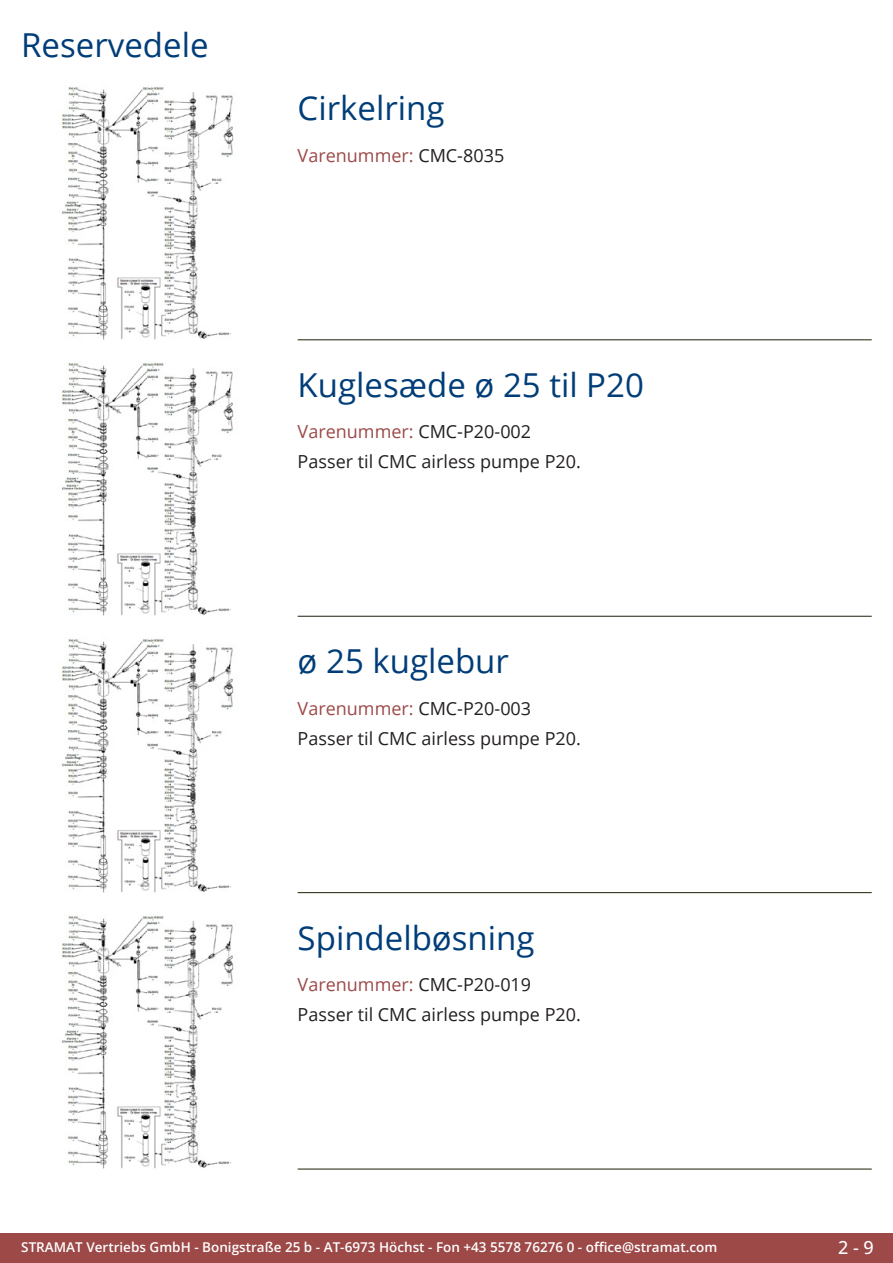
<style>
.page{position:relative;width:893px;height:1263px;background:#fff}
.page>*{position:absolute;margin:0;border:0;box-sizing:border-box;transform-origin:0 0}
.Produkttitel{font:33px "Open Sans";color:#003d78}
.RastTitel{font:33px "Open Sans";color:#003d78}
.TechDaten_Überschrif{font:18px "Open Sans";color:#9c4948}
.Beschreibung_Text{font:18px "Open Sans";color:#231f20}
.t1{font:500 18px "Open Sans";color:#fff}
.t2{font:600 13.5px "Open Sans";color:#fff}
.s1{color:#231f20}
</style>
<div class="page">
<div style="left:0;top:1233px;width:893px;height:30px;background:#9c4948"></div>
<hr style="left:298px;top:340px;width:574px;height:1px;background:#201d08">
<hr style="left:298px;top:616px;width:574px;height:1px;background:#201d08">
<hr style="left:298px;top:892px;width:574px;height:1px;background:#201d08">
<hr style="left:298px;top:1169px;width:574px;height:1px;background:#201d08">
<img style="left:61px;top:87px;width:173px;height:253px">
<img style="left:61px;top:363px;width:173px;height:253px">
<img style="left:61px;top:639px;width:173px;height:254px">
<img style="left:61px;top:916px;width:173px;height:253px">
<p class="RastTitel" style="left:21px;top:22px;width:189px">Reservedele</p>
<p class="Produkttitel" style="left:298px;top:86px;width:148px">Cirkelring</p>
<p class="TechDaten_Überschrif" style="left:298px;top:143px;width:208px">Varenummer: <span class="s1">CMC-8035</span></p>
<p class="Produkttitel" style="left:298px;top:362px;width:348px">Kuglesæde ø 25 til P20</p>
<p class="TechDaten_Überschrif" style="left:298px;top:420px;width:235px">Varenummer: <span class="s1">CMC-P20-002</span></p>
<p class="Beschreibung_Text" style="left:298px;top:449px;width:285px">Passer til CMC airless pumpe P20.</p>
<p class="Produkttitel" style="left:298px;top:638px;width:213px">ø 25 kuglebur</p>
<p class="TechDaten_Überschrif" style="left:298px;top:696px;width:235px">Varenummer: <span class="s1">CMC-P20-003</span></p>
<p class="Beschreibung_Text" style="left:298px;top:726px;width:285px">Passer til CMC airless pumpe P20.</p>
<p class="Produkttitel" style="left:298px;top:915px;width:238px">Spindelbøsning</p>
<p class="TechDaten_Überschrif" style="left:298px;top:972px;width:235px">Varenummer: <span class="s1">CMC-P20-019</span></p>
<p class="Beschreibung_Text" style="left:298px;top:1002px;width:285px">Passer til CMC airless pumpe P20.</p>
<p class="t2" style="left:21px;top:1238px;width:698px">STRAMAT Vertriebs GmbH - Bonigstraße 25 b - AT-6973 Höchst - Fon +43 5578 76276 0 - office@stramat.com</p>
<h2 class="t1" style="left:838px;top:1234px;width:37px">2 - 9</h2>
</div>
